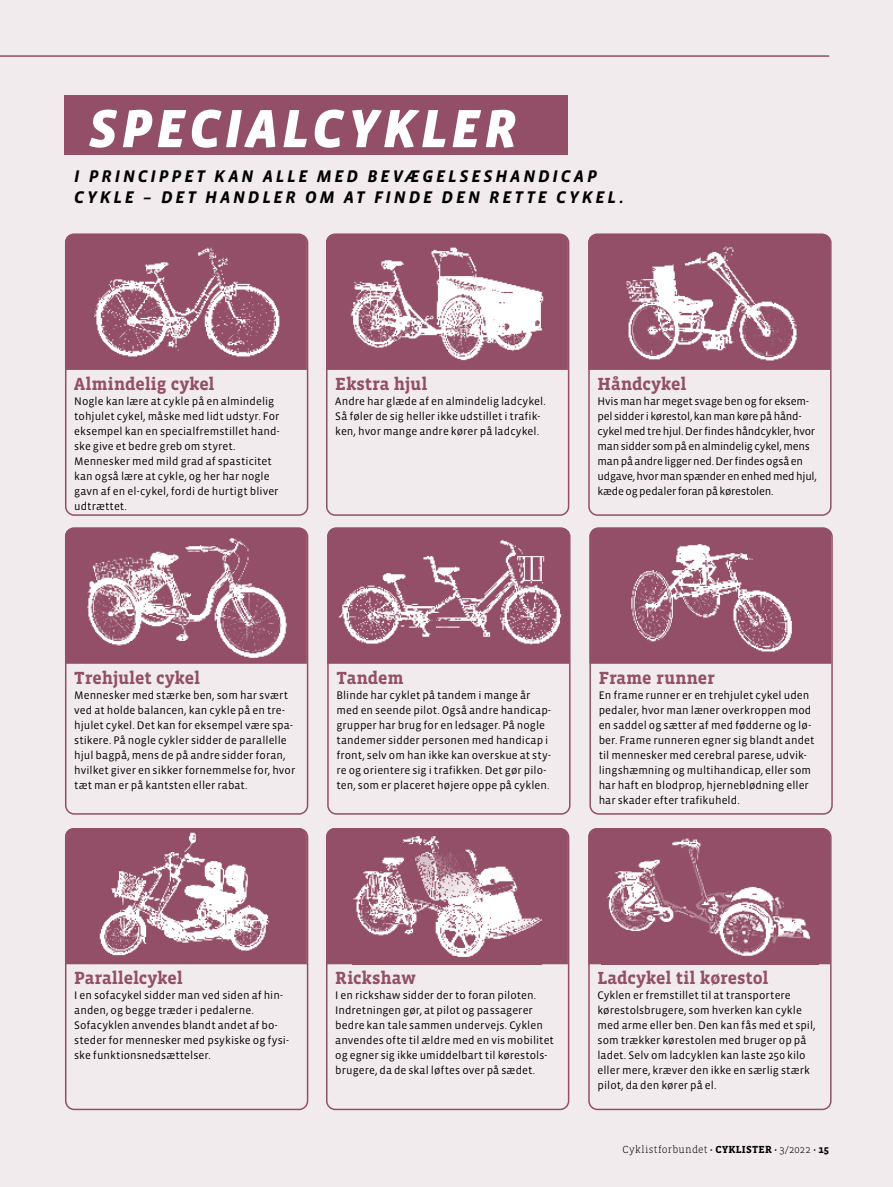
<style>
.page{position:relative;width:893px;height:1187px;background:#fff}
.page>*{position:absolute;margin:0;border:0;box-sizing:border-box;transform-origin:0 0}
.t1{font:italic 900 55.05px "Vista Sans OT";letter-spacing:.075em;color:#fff}
.t2{font:700 18px "Vista Slab OT";letter-spacing:-.005em;color:#924f67}
.t3{font:italic 700 17.25px/21px "Vista Sans OT";letter-spacing:.16em;color:#000}
.t4{font:11.25px/15px "Vista Sans OT";letter-spacing:.005em;color:#000}
.t5{font:11.25px/15px "Vista Sans OT";letter-spacing:-.02em;color:#000}
.t6{font:300 10.5px "Vista Slab OT";letter-spacing:.025em;color:#000}
.s1{font-weight:700}
</style>
<div class="page">
<div style="left:0;top:0;width:893px;height:1186px;background:#f2ebee"></div>
<div style="left:327px;top:527px;width:243px;height:287px;border:2px solid #924f67;border-radius:9px"></div>
<div style="left:65px;top:527px;width:243px;height:287px;border:2px solid #924f67;border-radius:9px"></div>
<div style="left:65px;top:234px;width:243px;height:282px;border:2px solid #924f67;border-radius:9px"></div>
<div style="left:65px;top:828px;width:243px;height:282px;border:2px solid #924f67;border-radius:9px"></div>
<div style="left:589px;top:527px;width:244px;height:287px;border:2px solid #924f67;border-radius:9px"></div>
<div style="left:65px;top:95px;width:503px;height:59px;background:#924f67"></div>
<div style="left:326px;top:234px;width:243px;height:282px;border:2px solid #924f67;border-radius:9px"></div>
<div style="left:326px;top:828px;width:243px;height:282px;border:2px solid #924f67;border-radius:9px"></div>
<div style="left:588px;top:234px;width:244px;height:282px;border:2px solid #924f67;border-radius:9px"></div>
<div style="left:588px;top:828px;width:244px;height:282px;border:2px solid #924f67;border-radius:9px"></div>
<svg style="left:327px;top:527px;width:242px;height:136px;background:#94536a"></svg>
<div style="left:65px;top:527px;width:242px;height:136px;background:#924f67"></div>
<div style="left:65px;top:234px;width:242px;height:136px;background:#924f67"></div>
<div style="left:65px;top:828px;width:242px;height:136px;background:#924f67"></div>
<div style="left:589px;top:527px;width:242px;height:136px;background:#924f67"></div>
<div style="left:326px;top:234px;width:242px;height:136px;background:#924f67"></div>
<div style="left:326px;top:828px;width:242px;height:136px;background:#924f67"></div>
<div style="left:588px;top:234px;width:242px;height:136px;background:#924f67"></div>
<div style="left:588px;top:828px;width:242px;height:136px;background:#924f67"></div>
<img style="left:332px;top:531px;width:237px;height:123px">
<img style="left:85px;top:536px;width:203px;height:123px">
<img style="left:85px;top:244px;width:200px;height:115px">
<img style="left:85px;top:828px;width:200px;height:134px">
<img style="left:628px;top:535px;width:165px;height:120px">
<img style="left:345px;top:244px;width:204px;height:122px">
<img style="left:353px;top:828px;width:188px;height:136px">
<img style="left:607px;top:244px;width:210px;height:120px">
<img style="left:601px;top:828px;width:217px;height:136px">
<hr style="left:0;top:55px;width:829px;height:2px;background:#924f67">
<h1 class="t1" style="left:89px;top:100px;width:429px">SPECIALCYKLER</h1>
<h3 class="t3" style="left:74px;top:166px;width:551px">I PRINCIPPET KAN ALLE MED BEVÆGELSESHANDICAP<br>CYKLE – DET HANDLER OM AT FINDE DEN RETTE CYKEL.</h3>
<h2 class="t2" style="left:74px;top:375px;width:142px">Almindelig cykel</h2>
<p class="t4" style="left:74px;top:394px;width:207px">Nogle kan lære at cykle på en almindelig tohjulet cykel, måske med lidt udstyr. For eksempel kan en specialfremstillet hand&shy;ske give et bedre greb om styret.<br>Mennesker med mild grad af spasticitet kan også lære at cykle, og her har nogle gavn af en el-cykel, fordi de hurtigt bliver udtrættet.</p>
<h2 class="t2" style="left:335px;top:375px;width:94px">Ekstra hjul</h2>
<p class="t4" style="left:335px;top:394px;width:212px">Andre har glæde af en almindelig ladcykel.<br>Så føler de sig heller ikke udstillet i trafik&shy;ken, hvor mange andre kører på ladcykel.</p>
<h2 class="t2" style="left:597px;top:375px;width:90px">Håndcykel</h2>
<p class="t5" style="left:597px;top:394px;width:221px">Hvis man har meget svage ben og for eksem&shy;pel sidder i kørestol, kan man køre på hånd&shy;cykel med tre hjul. Der findes håndcykler, hvor man sidder som på en almindelig cykel, mens man på andre ligger ned. Der findes også en udgave, hvor man spænder en enhed med hjul, kæde og pedaler foran på kørestolen.</p>
<h2 class="t2" style="left:74px;top:668px;width:127px">Trehjulet cykel</h2>
<p class="t4" style="left:74px;top:687px;width:223px">Mennesker med stærke ben, som har svært ved at holde balancen, kan cykle på en tre&shy;hjulet cykel. Det kan for eksempel være spa&shy;stikere. På nogle cykler sidder de parallelle hjul bagpå, mens de på andre sidder foran, hvilket giver en sikker fornemmelse for, hvor tæt man er på kantsten eller rabat.</p>
<h2 class="t2" style="left:336px;top:668px;width:68px">Tandem</h2>
<p class="t4" style="left:336px;top:687px;width:216px">Blinde har cyklet på tandem i mange år med en seende pilot. Også andre handicap&shy;grupper har brug for en ledsager. På nogle tandemer sidder personen med handicap i front, selv om han ikke kan overskue at sty&shy;re og orientere sig i trafikken. Det gør pilo&shy;ten, som er placeret højere oppe på cyklen.</p>
<h2 class="t2" style="left:599px;top:668px;width:118px">Frame runner</h2>
<p class="t4" style="left:599px;top:687px;width:217px">En frame runner er en trehjulet cykel uden pedaler, hvor man læner overkroppen mod en saddel og sætter af med fødderne og lø&shy;ber. Frame runneren egner sig blandt andet til mennesker med cerebral parese, udvik&shy;lingshæmning og multihandicap, eller som har haft en blodprop, hjerneblødning eller har skader efter trafikuheld.</p>
<h2 class="t2" style="left:74px;top:969px;width:110px">Parallelcykel</h2>
<p class="t4" style="left:74px;top:988px;width:216px">I en sofacykel sidder man ved siden af hin&shy;anden, og begge træder i pedalerne.<br>Sofacyklen anvendes blandt andet af bo&shy;steder for mennesker med psykiske og fysi&shy;ske funktionsnedsættelser.</p>
<h2 class="t2" style="left:335px;top:969px;width:82px">Rickshaw</h2>
<p class="t4" style="left:335px;top:988px;width:220px">I en rickshaw sidder der to foran piloten.<br>Indretningen gør, at pilot og passagerer bedre kan tale sammen undervejs. Cyklen anvendes ofte til ældre med en vis mobilitet og egner sig ikke umiddelbart til kørestols&shy;brugere, da de skal løftes over på sædet.</p>
<h2 class="t2" style="left:597px;top:969px;width:172px">Ladcykel til kørestol</h2>
<p class="t4" style="left:597px;top:988px;width:220px">Cyklen er fremstillet til at transportere kørestolsbrugere, som hverken kan cykle med arme eller ben. Den kan fås med et spil, som trækker kørestolen med bruger op på ladet. Selv om ladcyklen kan laste 250 kilo eller mere, kræver den ikke en særlig stærk pilot, da den kører på el.</p>
<p class="t6" style="left:622px;top:1143px;width:208px">Cyklistforbundet <span class="s1">· CYKLISTER ·</span> 3/2022 <span class="s1">· 15</span></p>
</div>
